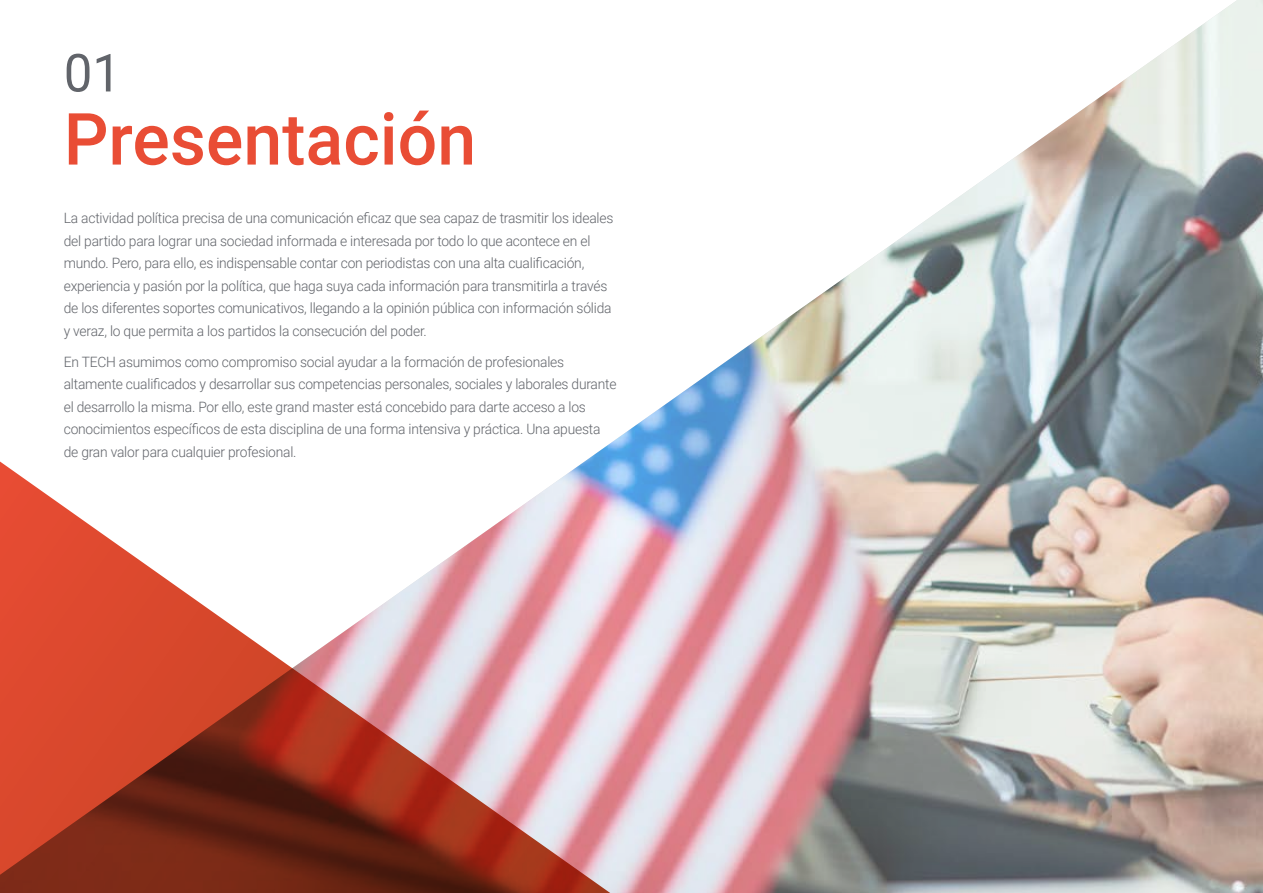
<style>
.page{position:relative;width:1263px;height:893px;background:#fff}
.page>*{position:absolute;margin:0;border:0;box-sizing:border-box;transform-origin:0 0}
.t1{font:500 72px "Roboto";color:#e94d35}
.t2{font:52.5px "Roboto";color:#61646a}
.t3{font:300 14.25px/22.5px "Roboto";letter-spacing:-.015em;color:#61646a}
</style>
<div class="page">
<img style="left:606px;top:0;width:657px;height:893px">
<svg style="left:0;top:446px;width:640px;height:447px"></svg>
<h2 class="t2" style="left:64px;top:36px;width:59px">01</h2>
<h1 class="t1" style="left:64px;top:89px;width:414px">Presentación</h1>
<p class="t3" style="left:64px;top:206px;width:551px">La actividad política precisa de una comunicación eficaz que sea capaz de trasmitir los ideales del partido para lograr una sociedad informada e interesada por todo lo que acontece en el mundo. Pero, para ello, es indispensable contar con periodistas con una alta cualificación, experiencia y pasión por la política, que haga suya cada información para transmitirla a través de los diferentes soportes comunicativos, llegando a la opinión pública con información sólida y veraz, lo que permita a los partidos la consecución del poder.</p>
<p class="t3" style="left:64px;top:350px;width:554px">En TECH asumimos como compromiso social ayudar a la formación de profesionales altamente cualificados y desarrollar sus competencias personales, sociales y laborales durante el desarrollo la misma. Por ello, este grand master está concebido para darte acceso a los conocimientos específicos de esta disciplina de una forma intensiva y práctica. Una apuesta de gran valor para cualquier profesional.</p>
</div>
